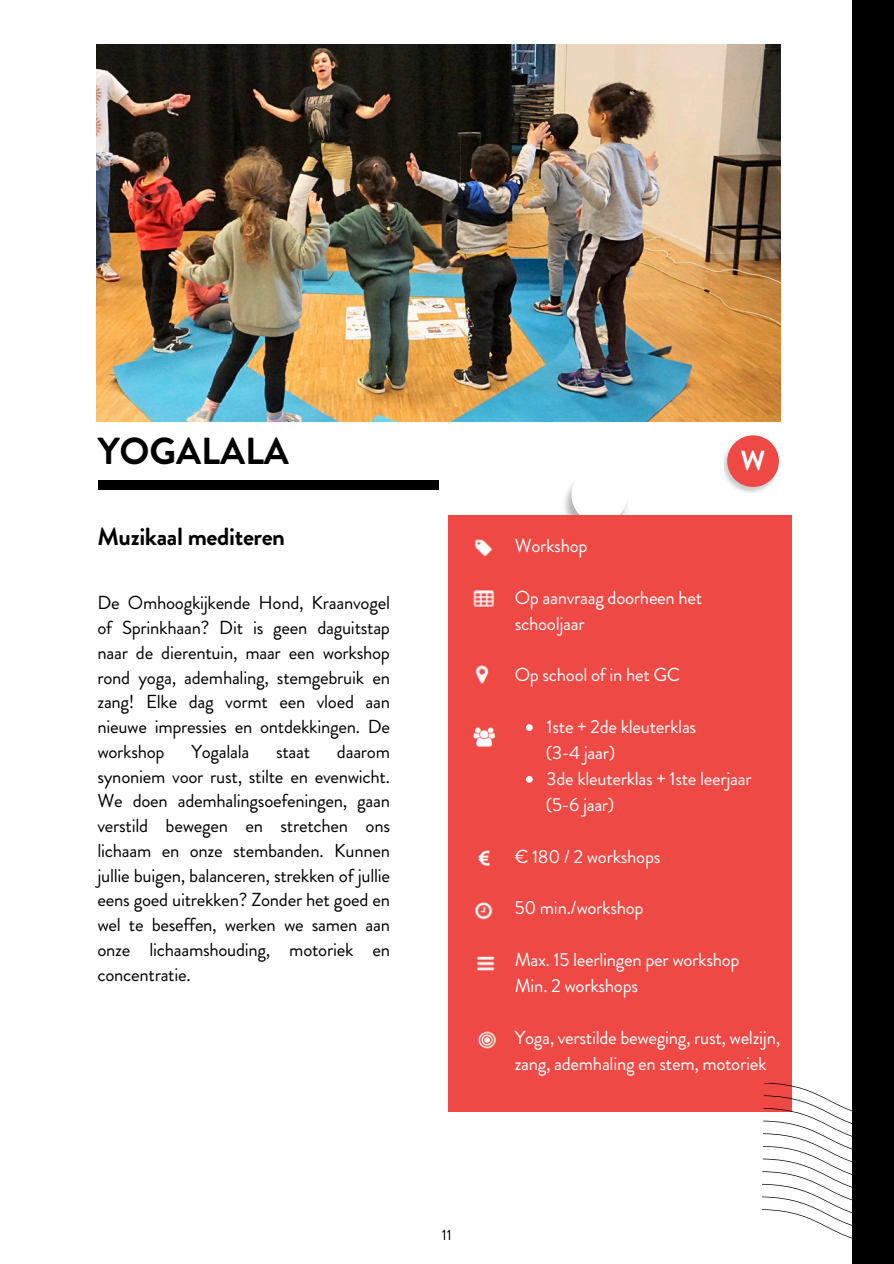
<style>
.page{position:relative;width:894px;height:1264px;background:#fff}
.page>*{position:absolute;margin:0;border:0;box-sizing:border-box;transform-origin:0 0}
.t1{font:700 37.5px "Brandon Grotesque";color:#000}
.t2{font:700 27.6px "Brandon Grotesque";color:#fff}
.t3{font:700 24.75px "Brandon Grotesque";letter-spacing:-.015em;color:#000}
.t4{font:18.75px/24.8px "Brandon Grotesque";letter-spacing:-.015em;color:#000;text-align:justify}
.t5{font:18.75px/25.8px "Brandon Grotesque";letter-spacing:-.015em;color:#fff}
.t6{font:15px "Brandon Grotesque";color:#000}
</style>
<div class="page">
<img style="left:562px;top:484px;width:66px;height:32px">
<div style="left:571px;top:467px;width:56px;height:56px;background:#fff;border-radius:50%"></div>
<div style="left:448px;top:516px;width:343px;height:595px;background:#ef4945"></div>
<img style="left:724px;top:435px;width:55px;height:57px">
<div style="left:727px;top:435px;width:51px;height:52px;background:#ef4945;border-radius:50%"></div>
<img style="left:474px;top:539px;width:19px;height:17px">
<img style="left:473px;top:590px;width:21px;height:17px">
<img style="left:475px;top:665px;width:14px;height:19px">
<img style="left:473px;top:727px;width:22px;height:20px">
<img style="left:478px;top:1031px;width:18px;height:18px">
<svg style="left:761px;top:1082px;width:90px;height:156px"></svg>
<img style="left:478px;top:850px;width:12px;height:16px">
<img style="left:474px;top:902px;width:19px;height:18px">
<img style="left:476px;top:956px;width:19px;height:15px">
<svg style="left:526px;top:724px;width:6px;height:7px"></svg>
<svg style="left:526px;top:776px;width:6px;height:6px"></svg>
<img style="left:97px;top:45px;width:682px;height:377px">
<div style="left:98px;top:481px;width:340px;height:9px;background:#000"></div>
<div style="left:851px;top:0;width:42px;height:1263px;background:#000"></div>
<p class="t1" style="left:98px;top:424px;width:193px">YOGALALA</p>
<p class="t3" style="left:97px;top:519px;width:189px">Muzikaal mediteren</p>
<p class="t4" style="left:97px;top:590px;width:294px">De Omhoogkijkende Hond, Kraanvogel of Sprinkhaan? Dit is geen daguitstap naar de dierentuin, maar een workshop rond yoga, ademhaling, stemgebruik en zang! Elke dag vormt een vloed aan nieuwe impressies en ontdekkingen. De workshop</p>
<p class="t4" style="left:97px;top:739px;width:294px;text-indent:239px">daarom synoniem voor rust, stilte en evenwicht.<br>We doen ademhalingsoefeningen, gaan verstild bewegen en stretchen ons lichaam en onze stembanden. Kunnen jullie buigen, balanceren, strekken of jullie eens goed uitrekken? Zonder het goed en wel te beseffen, werken we samen aan onze lichaamshouding, motoriek en concentratie.</p>
<p class="t4" style="left:191px;top:739px;width:59px">Yogalala</p>
<p class="t4" style="left:276px;top:739px;width:36px">staat</p>
<p class="t6" style="left:442px;top:1224px;width:11px">11</p>
<p class="t2" style="left:740px;top:441px;width:26px">W</p>
<p class="t5" style="left:514px;top:533px;width:74px">Workshop</p>
<p class="t5" style="left:514px;top:584px;width:189px">Op aanvraag doorheen het</p>
<p class="t5" style="left:514px;top:610px;width:71px">schooljaar</p>
<p class="t5" style="left:514px;top:662px;width:167px">Op school of in het GC</p>
<p class="t5" style="left:546px;top:714px;width:151px">1ste + 2de kleuterklas</p>
<p class="t5" style="left:545px;top:740px;width:71px">(3-4 jaar)</p>
<p class="t5" style="left:546px;top:765px;width:206px">3de kleuterklas + 1ste leerjaar</p>
<p class="t5" style="left:545px;top:791px;width:70px">(5-6 jaar)</p>
<p class="t5" style="left:514px;top:843px;width:147px">€ 180 / 2 workshops</p>
<p class="t5" style="left:514px;top:895px;width:130px">50 min./workshop</p>
<p class="t5" style="left:514px;top:947px;width:226px">Max. 15 leerlingen per workshop</p>
<p class="t5" style="left:514px;top:972px;width:125px">Min. 2 workshops</p>
<p class="t5" style="left:514px;top:1024px;width:267px">Yoga, verstilde beweging, rust, welzijn, zang, ademhaling en stem, motoriek</p>
</div>
